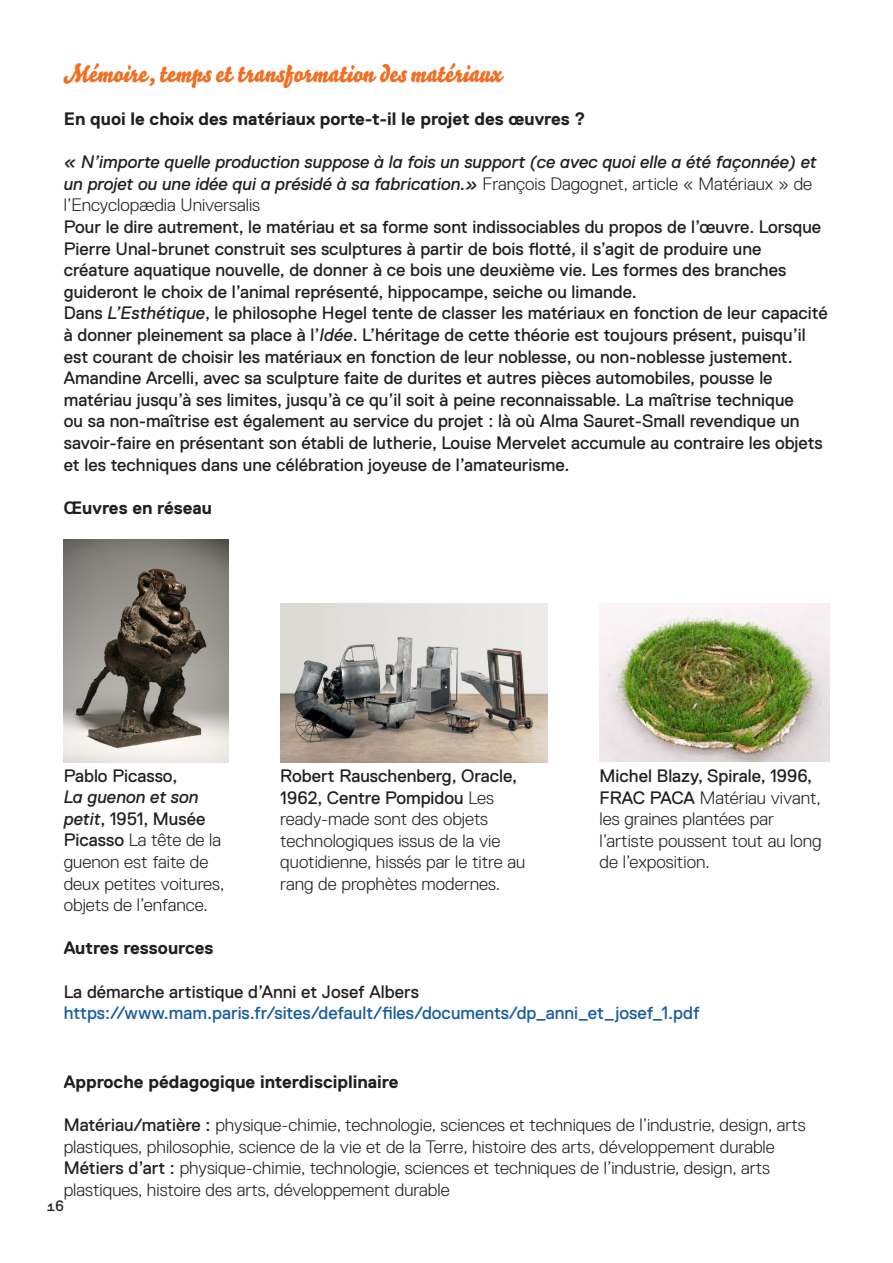
<style>
.page{position:relative;width:893px;height:1263px;background:#fff}
.page>*{position:absolute;margin:0;border:0;box-sizing:border-box;transform-origin:0 0}
.t1{font:24px "Bello Pro";color:#f36e21}
.t2{font:18px/21.6px "Replica Std";color:#231f20}
.t3{font:300 18px/21.6px "Replica Std";color:#231f20}
.t4{font:italic 18px/21.6px "Replica Std";color:#231f20}
.t5{font:700 18px "Replica Std";color:#231f20}
.t6{font:18px "Replica Std";color:#175d9e}
.numéros_de_page{font:15px "Replica Std";color:#231f20}
.s1{font-weight:300;font-style:normal}
.s2{font-style:italic}
.s3{font-weight:400}
.s4{font-weight:400;font-style:italic}
</style>
<div class="page">
<img style="left:280px;top:603px;width:268px;height:159px">
<img style="left:64px;top:539px;width:165px;height:223px">
<img style="left:600px;top:603px;width:229px;height:158px">
<p class="t1" style="left:64px;top:57px;width:439px">Mémoire, temps et transformation des matériaux</p>
<p class="t5" style="left:64px;top:109px;width:523px">En quoi le choix des matériaux porte-t-il le projet des œuvres ?</p>
<p class="t4" style="left:64px;top:151px;width:754px">« N’importe quelle production suppose à la fois un support (ce avec quoi elle a été façonnée) et un projet ou une idée qui a présidé à sa fabrication.» <span class="s1">François Dagognet, article « Matériaux » de l’Encyclopædia Universalis</span></p>
<p class="t2" style="left:64px;top:216px;width:759px">Pour le dire autrement, le matériau et sa forme sont indissociables du propos de l’œuvre. Lorsque Pierre Unal-brunet construit ses sculptures à partir de bois flotté, il s’agit de produire une créature aquatique nouvelle, de donner à ce bois une deuxième vie. Les formes des branches guideront le choix de l’animal représenté, hippocampe, seiche ou limande.</p>
<p class="t2" style="left:64px;top:302px;width:765px">Dans <span class="s2">L’Esthétique</span>, le philosophe Hegel tente de classer les matériaux en fonction de leur capacité à donner pleinement sa place à l’<span class="s2">Idée</span>. L’héritage de cette théorie est toujours présent, puisqu’il est courant de choisir les matériaux en fonction de leur noblesse, ou non-noblesse justement.<br>Amandine Arcelli, avec sa sculpture faite de durites et autres pièces automobiles, pousse le matériau jusqu’à ses limites, jusqu’à ce qu’il soit à peine reconnaissable. La maîtrise technique<br>ou sa non-maîtrise est également au service du projet : là où Alma Sauret-Small revendique un savoir-faire en présentant son établi de lutherie, Louise Mervelet accumule au contraire les objets et les techniques dans une célébration joyeuse de l’amateurisme.</p>
<p class="t5" style="left:64px;top:498px;width:150px">Œuvres en réseau</p>
<p class="t3" style="left:64px;top:765px;width:162px"><span class="s3">Pablo Picasso,<br></span><span class="s4">La guenon et son petit</span><span class="s3">, 1951, Musée<br>Picasso</span> La tête de la guenon est faite de deux petites voitures, objets de l’enfance.</p>
<p class="t3" style="left:600px;top:765px;width:224px"><span class="s3">Michel Blazy, Spirale, 1996,<br>FRAC PACA</span> Matériau vivant, les graines plantées par l’artiste poussent tout au long de l’exposition.</p>
<p class="t5" style="left:64px;top:938px;width:151px">Autres ressources</p>
<p class="t2" style="left:64px;top:981px;width:357px">La démarche artistique d’Anni et Josef Albers</p>
<p class="t6" style="left:64px;top:1003px;width:637px">https://www.mam.paris.fr/sites/default/files/documents/dp_anni_et_josef_1.pdf</p>
<p class="t3" style="left:280px;top:765px;width:246px"><span class="s3">Robert Rauschenberg, Oracle,<br>1962, Centre Pompidou</span> Les ready-made sont des objets technologiques issus de la vie quotidienne, hissés par le titre au rang de prophètes modernes.</p>
<p class="t5" style="left:64px;top:1071px;width:336px">Approche pédagogique interdisciplinaire</p>
<p class="t3" style="left:64px;top:1114px;width:743px"><span class="s3">Matériau/matière :</span> physique-chimie, technologie, sciences et techniques de l’industrie, design, arts plastiques, philosophie, science de la vie et de la Terre, histoire des arts, développement durable</p>
<p class="t3" style="left:64px;top:1157px;width:708px"><span class="s3">Métiers d’art :</span> physique-chimie, technologie, sciences et techniques de l’industrie, design, arts plastiques, histoire des arts, développement durable</p>
<p class="numéros_de_page" style="left:46px;top:1197px;width:19px">16</p>
</div>
